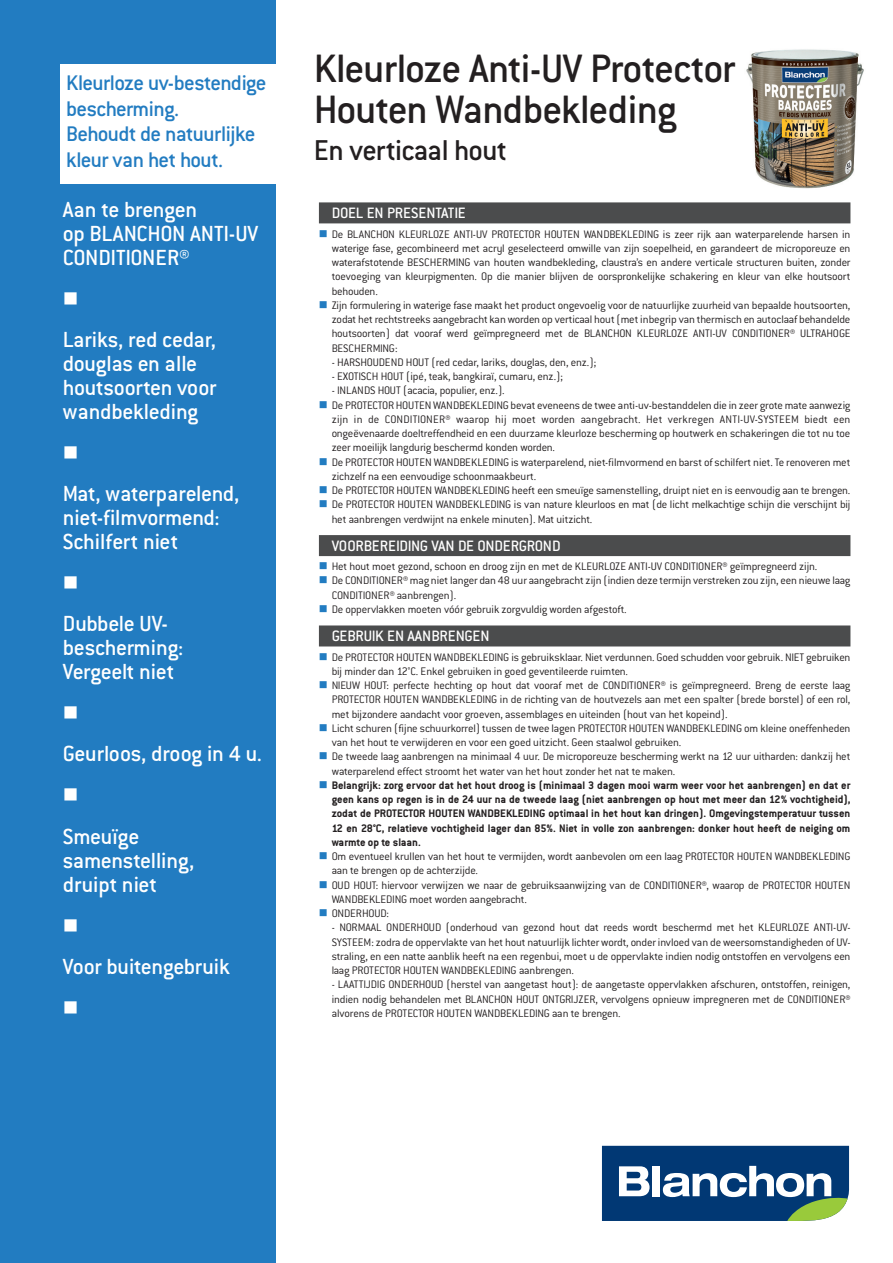
<style>
.page{position:relative;width:893px;height:1263px;background:#fff}
.page>*{position:absolute;margin:0;border:0;box-sizing:border-box;transform-origin:0 0}
.t1{font:500 43.5px/40.5px "Conduit ITC";letter-spacing:-.025em;color:#231f20}
.t2{font:500 31.5px "Conduit ITC";letter-spacing:-.025em;color:#231f20}
.t3{font:500 24px/24px "Conduit ITC";letter-spacing:-.015em;color:#fff}
.t4{font:500 23.25px/25.5px "Conduit ITC";letter-spacing:-.03em;color:#227cc1}
.t5{font:500 16.5px "Conduit ITC";letter-spacing:-.015em;color:#fff}
.t6{font:300 12px/14.2px "Conduit ITC";letter-spacing:-.015em;color:#231f20}
.t7{font:700 12px/14.2px "Conduit ITC";color:#231f20;text-align:justify}
</style>
<div class="page">
<div style="left:0;top:0;width:276px;height:1263px;background:#227cc1"></div>
<svg style="left:602px;top:1146px;width:247px;height:75px"></svg>
<div style="left:319px;top:202px;width:531px;height:21px;background:#4b4c4d"></div>
<div style="left:319px;top:535px;width:531px;height:21px;background:#4b4c4d"></div>
<div style="left:319px;top:625px;width:531px;height:21px;background:#4b4c4d"></div>
<div style="left:61px;top:64px;width:220px;height:119px;background:#fff"></div>
<img style="left:746px;top:49px;width:118px;height:140px">
<h3 class="t4" style="left:66px;top:73px;width:202px">Kleurloze uv-bestendige bescherming.<br>Behoudt de natuurlijke kleur van het hout.</h3>
<h3 class="t3" style="left:63px;top:200px;width:197px">Aan te brengen<br>op BLANCHON ANTI-UV<br>CONDITIONER®</h3>
<h3 class="t3" style="left:63px;top:330px;width:155px">Lariks, red cedar, douglas en alle houtsoorten voor wandbekleding</h3>
<h3 class="t3" style="left:63px;top:484px;width:178px">Mat, waterparelend, niet-filmvormend:<br>Schilfert niet</h3>
<h3 class="t3" style="left:63px;top:615px;width:122px">Dubbele UV&shy;bescherming:<br>Vergeelt niet</h3>
<h3 class="t3" style="left:63px;top:745px;width:201px">Geurloos, droog in 4 u.</h3>
<h3 class="t3" style="left:63px;top:827px;width:133px">Smeuïge samenstelling, druipt niet</h3>
<h3 class="t3" style="left:63px;top:957px;width:169px">Voor buitengebruik</h3>
<h1 class="t1" style="left:314px;top:53px;width:423px">Kleurloze Anti-UV Protector<br>Houten Wandbekleding</h1>
<h2 class="t2" style="left:314px;top:140px;width:195px">En verticaal hout</h2>
<h3 class="t5" style="left:332px;top:208px;width:136px">DOEL EN PRESENTATIE</h3>
<p class="t6" style="left:332px;top:228px;width:520px">De BLANCHON KLEURLOZE ANTI-UV PROTECTOR HOUTEN WANDBEKLEDING is zeer rijk aan waterparelende harsen in waterige fase, gecombineerd met acryl geselecteerd omwille van zijn soepelheid, en garandeert de microporeuze en waterafstotende BESCHERMING van houten wandbekleding, claustra’s en andere verticale structuren buiten, zonder toevoeging van kleurpigmenten. Op die manier blijven de oorspronkelijke schakering en kleur van elke houtsoort behouden.<br>Zijn formulering in waterige fase maakt het product ongevoelig voor de natuurlijke zuurheid van bepaalde houtsoorten, zodat het rechtstreeks aangebracht kan worden op verticaal hout (met inbegrip van thermisch en autoclaaf behandelde houtsoorten) dat vooraf werd geïmpregneerd met de BLANCHON KLEURLOZE ANTI-UV CONDITIONER® ULTRAHOGE BESCHERMING:</p>
<p class="t6" style="left:332px;top:356px;width:266px">- HARSHOUDEND HOUT (red cedar, lariks, douglas, den, enz.);</p>
<p class="t6" style="left:332px;top:370px;width:233px">- EXOTISCH HOUT (ipé, teak, bangkiraï, cumaru, enz.);</p>
<p class="t6" style="left:332px;top:385px;width:520px">- INLANDS HOUT (acacia, populier, enz.).<br>De PROTECTOR HOUTEN WANDBEKLEDING bevat eveneens de twee anti-uv-bestanddelen die in zeer grote mate aanwezig zijn in de CONDITIONER® waarop hij moet worden aangebracht. Het verkregen ANTI-UV-SYSTEEM biedt een ongeëvenaarde doeltreffendheid en een duurzame kleurloze bescherming op houtwerk en schakeringen die tot nu toe zeer moeilijk langdurig beschermd konden worden.<br>De PROTECTOR HOUTEN WANDBEKLEDING is waterparelend, niet-filmvormend en barst of schilfert niet. Te renoveren met zichzelf na een eenvoudige schoonmaakbeurt.<br>De PROTECTOR HOUTEN WANDBEKLEDING heeft een smeuïge samenstelling, druipt niet en is eenvoudig aan te brengen.<br>De PROTECTOR HOUTEN WANDBEKLEDING is van nature kleurloos en mat (de licht melkachtige schijn die verschijnt bij het aanbrengen verdwijnt na enkele minuten). Mat uitzicht.</p>
<h3 class="t5" style="left:332px;top:540px;width:231px">VOORBEREIDING VAN DE ONDERGROND</h3>
<p class="t6" style="left:332px;top:561px;width:520px">Het hout moet gezond, schoon en droog zijn en met de KLEURLOZE ANTI-UV CONDITIONER® geïmpregneerd zijn.<br>De CONDITIONER® mag niet langer dan 48 uur aangebracht zijn (indien deze termijn verstreken zou zijn, een nieuwe laag CONDITIONER® aanbrengen).<br>De oppervlakken moeten vóór gebruik zorgvuldig worden afgestoft.</p>
<h3 class="t5" style="left:332px;top:631px;width:159px">GEBRUIK EN AANBRENGEN</h3>
<p class="t6" style="left:332px;top:651px;width:520px">De PROTECTOR HOUTEN WANDBEKLEDING is gebruiksklaar. Niet verdunnen. Goed schudden voor gebruik. NIET gebruiken bij minder dan 12°C. Enkel gebruiken in goed geventileerde ruimten.<br>NIEUW HOUT: perfecte hechting op hout dat vooraf met de CONDITIONER® is geïmpregneerd. Breng de eerste laag PROTECTOR HOUTEN WANDBEKLEDING in de richting van de houtvezels aan met een spalter (brede borstel) of een rol, met bijzondere aandacht voor groeven, assemblages en uiteinden (hout van het kopeind).<br>Licht schuren (fijne schuurkorrel) tussen de twee lagen PROTECTOR HOUTEN WANDBEKLEDING om kleine oneffenheden van het hout te verwijderen en voor een goed uitzicht. Geen staalwol gebruiken.<br>De tweede laag aanbrengen na minimaal 4 uur. De microporeuze bescherming werkt na 12 uur uitharden: dankzij het waterparelend effect stroomt het water van het hout zonder het nat te maken.</p>
<p class="t7" style="left:332px;top:779px;width:520px">Belangrijk: zorg ervoor dat het hout droog is (minimaal 3 dagen mooi warm weer voor het aanbrengen) en dat er geen kans op regen is in de 24 uur na de tweede laag (niet aanbrengen op hout met meer dan 12% vochtigheid), zodat de PROTECTOR HOUTEN WANDBEKLEDING optimaal in het hout kan dringen). Omgevingstemperatuur tussen 12 en 28°C, relatieve vochtigheid lager dan 85%. Niet in volle zon aanbrengen: donker hout heeft de neiging om warmte op te slaan.</p>
<p class="t6" style="left:332px;top:850px;width:520px">Om eventueel krullen van het hout te vermijden, wordt aanbevolen om een laag PROTECTOR HOUTEN WANDBEKLEDING aan te brengen op de achterzijde.<br>OUD HOUT: hiervoor verwijzen we naar de gebruiksaanwijzing van de CONDITIONER®, waarop de PROTECTOR HOUTEN WANDBEKLEDING moet worden aangebracht.<br>ONDERHOUD:</p>
<p class="t6" style="left:332px;top:922px;width:520px;text-align:justify">- NORMAAL ONDERHOUD (onderhoud van gezond hout dat reeds wordt beschermd met het KLEURLOZE ANTI-UV-SYSTEEM: zodra de oppervlakte van het hout natuurlijk lichter wordt, onder invloed van de weersomstandigheden of UV&shy;straling, en een natte aanblik heeft na een regenbui, moet u de oppervlakte indien nodig ontstoffen en vervolgens een laag PROTECTOR HOUTEN WANDBEKLEDING aanbrengen.</p>
<p class="t6" style="left:332px;top:979px;width:520px;text-align:justify">- LAATTIJDIG ONDERHOUD (herstel van aangetast hout): de aangetaste oppervlakken afschuren, ontstoffen, reinigen, indien nodig behandelen met BLANCHON HOUT ONTGRIJZER, vervolgens opnieuw impregneren met de CONDITIONER® alvorens de PROTECTOR HOUTEN WANDBEKLEDING aan te brengen.</p>
</div>
